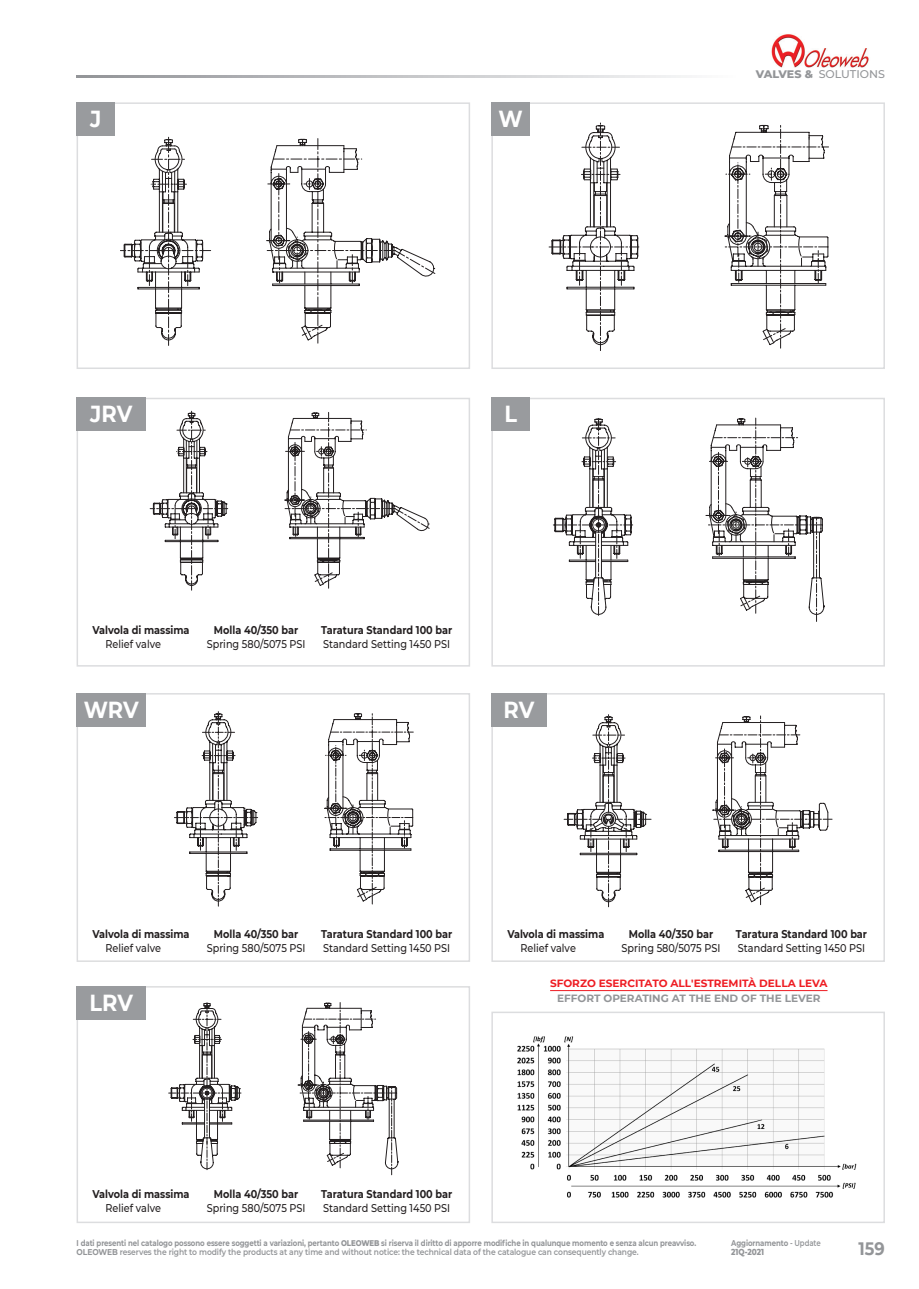
<style>
.page{position:relative;width:919px;height:1289px;background:#fff}
.page>*{position:absolute;margin:0;border:0;box-sizing:border-box;transform-origin:0 0}
.t1{font:700 23.25px "Montserrat";color:#fff;scale:.9 1}
.t2{font:700 18px "Montserrat";color:#939598;scale:.9 1}
.t3{font:700 11.25px "Montserrat";color:#231f20;scale:.86 1}
.t4{font:500 11.25px "Montserrat";color:#231f20;scale:.86 1}
.t5{font:500 11.1px "Montserrat";color:#939598}
.t6{font:700 10.5px "Montserrat";color:#ee1d23}
.t7{font:700 10.5px "Montserrat";color:#939598}
.t8{font:800 8.85px "Montserrat";color:#939598;scale:.83 1}
.t9{font:700 8.4px/9px "Montserrat";letter-spacing:-.01em;color:#939598;scale:.83 1}
.s1{font-weight:800}
.s2{font-weight:600}
</style>
<div class="page">
<svg style="left:77px;top:75px;width:610px;height:3px;background:#c2c3c5"></svg>
<img style="left:771px;top:34px;width:98px;height:33px">
<img style="left:517px;top:1036px;width:340px;height:162px">
<div style="left:491px;top:1011px;width:393px;height:212px;border:2px solid #dcdddf"></div>
<svg style="left:120px;top:137px;width:315px;height:209px"></svg>
<div style="left:77px;top:102px;width:393px;height:267px;border:2px solid #dcdddf"></div>
<svg style="left:150px;top:411px;width:279px;height:179px"></svg>
<div style="left:77px;top:398px;width:393px;height:268px;border:2px solid #dcdddf"></div>
<svg style="left:174px;top:711px;width:239px;height:195px"></svg>
<div style="left:77px;top:693px;width:393px;height:268px;border:2px solid #dcdddf"></div>
<svg style="left:168px;top:1002px;width:230px;height:172px"></svg>
<div style="left:77px;top:986px;width:393px;height:237px;border:2px solid #dcdddf"></div>
<svg style="left:548px;top:123px;width:280px;height:228px"></svg>
<div style="left:491px;top:102px;width:393px;height:267px;border:2px solid #dcdddf"></div>
<svg style="left:553px;top:417px;width:269px;height:204px"></svg>
<svg style="left:554px;top:418px;width:243px;height:193px"></svg>
<div style="left:491px;top:398px;width:393px;height:268px;border:2px solid #dcdddf"></div>
<svg style="left:563px;top:714px;width:269px;height:193px"></svg>
<div style="left:491px;top:693px;width:393px;height:268px;border:2px solid #dcdddf"></div>
<hr style="left:550px;top:990px;width:277px;height:1px;background:#ee1d23">
<div style="left:77px;top:102px;width:38px;height:33px;background:#999b9e"></div>
<div style="left:77px;top:398px;width:69px;height:33px;background:#999b9e"></div>
<div style="left:77px;top:693px;width:69px;height:33px;background:#999b9e"></div>
<div style="left:77px;top:986px;width:69px;height:33px;background:#999b9e"></div>
<div style="left:491px;top:102px;width:39px;height:33px;background:#999b9e"></div>
<div style="left:491px;top:398px;width:39px;height:33px;background:#999b9e"></div>
<div style="left:491px;top:693px;width:55px;height:33px;background:#999b9e"></div>
<h1 class="t1" style="left:90px;top:102px;width:14px">J</h1>
<h1 class="t1" style="left:498px;top:102px;width:28px">W</h1>
<h3 class="t5" style="left:755px;top:66px;width:131px"><span class="s1">VALVES &amp;</span> SOLUTIONS</h3>
<h1 class="t1" style="left:90px;top:397px;width:48px">JRV</h1>
<h1 class="t1" style="left:504px;top:397px;width:16px">L</h1>
<h3 class="t3" style="left:92px;top:622px;width:114px">Valvola di massima</h3>
<h3 class="t3" style="left:214px;top:622px;width:100px">Molla 40/350 bar</h3>
<h3 class="t3" style="left:321px;top:622px;width:154px">Taratura Standard 100 bar</h3>
<h3 class="t4" style="left:105px;top:636px;width:66px">Relief valve</h3>
<h3 class="t4" style="left:207px;top:636px;width:116px">Spring 580/5075 PSI</h3>
<h3 class="t4" style="left:323px;top:636px;width:149px">Standard Setting 1450 PSI</h3>
<h1 class="t1" style="left:84px;top:692px;width:62px">WRV</h1>
<h1 class="t1" style="left:503px;top:692px;width:36px">RV</h1>
<h3 class="t3" style="left:92px;top:926px;width:114px">Valvola di massima</h3>
<h3 class="t3" style="left:214px;top:926px;width:100px">Molla 40/350 bar</h3>
<h3 class="t3" style="left:321px;top:926px;width:154px">Taratura Standard 100 bar</h3>
<h3 class="t4" style="left:105px;top:939px;width:66px">Relief valve</h3>
<h3 class="t4" style="left:207px;top:939px;width:116px">Spring 580/5075 PSI</h3>
<h3 class="t4" style="left:323px;top:939px;width:149px">Standard Setting 1450 PSI</h3>
<h1 class="t1" style="left:89px;top:985px;width:50px">LRV</h1>
<h3 class="t3" style="left:507px;top:926px;width:114px">Valvola di massima</h3>
<h3 class="t3" style="left:628px;top:926px;width:100px">Molla 40/350 bar</h3>
<h3 class="t3" style="left:735px;top:926px;width:154px">Taratura Standard 100 bar</h3>
<h3 class="t4" style="left:520px;top:939px;width:66px">Relief valve</h3>
<h3 class="t4" style="left:621px;top:939px;width:116px">Spring 580/5075 PSI</h3>
<h3 class="t4" style="left:738px;top:939px;width:149px">Standard Setting 1450 PSI</h3>
<p class="t6" style="left:550px;top:975px;width:279px">SFORZO ESERCITATO ALL'ESTREMITÀ DELLA LEVA</p>
<p class="t7" style="left:557px;top:990px;width:265px">EFFORT OPERATING AT THE END OF THE LEVER</p>
<h3 class="t3" style="left:92px;top:1185px;width:114px">Valvola di massima</h3>
<h3 class="t3" style="left:214px;top:1185px;width:100px">Molla 40/350 bar</h3>
<h3 class="t3" style="left:321px;top:1185px;width:154px">Taratura Standard 100 bar</h3>
<h3 class="t4" style="left:105px;top:1199px;width:66px">Relief valve</h3>
<h3 class="t4" style="left:207px;top:1199px;width:116px">Spring 580/5075 PSI</h3>
<h3 class="t4" style="left:323px;top:1199px;width:149px">Standard Setting 1450 PSI</h3>
<p class="t9" style="left:77px;top:1237px;width:748px">I dati presenti nel catalogo possono essere soggetti a variazioni, pertanto <span class="s1">OLEOWEB</span> si riserva il diritto di apporre modifiche in qualunque momento e senza alcun preavviso.<br>OLEOWEB <span class="s2">reserves the right to modify the products at any time and without notice: the technical data of the catalogue can consequently change.</span></p>
<p class="t9" style="left:731px;top:1237px;width:109px">Aggiornamento <span class="s2">- Update</span></p>
<p class="t8" style="left:731px;top:1245px;width:41px">21Q-2021</p>
<h2 class="t2" style="left:858px;top:1235px;width:31px">159</h2>
</div>
